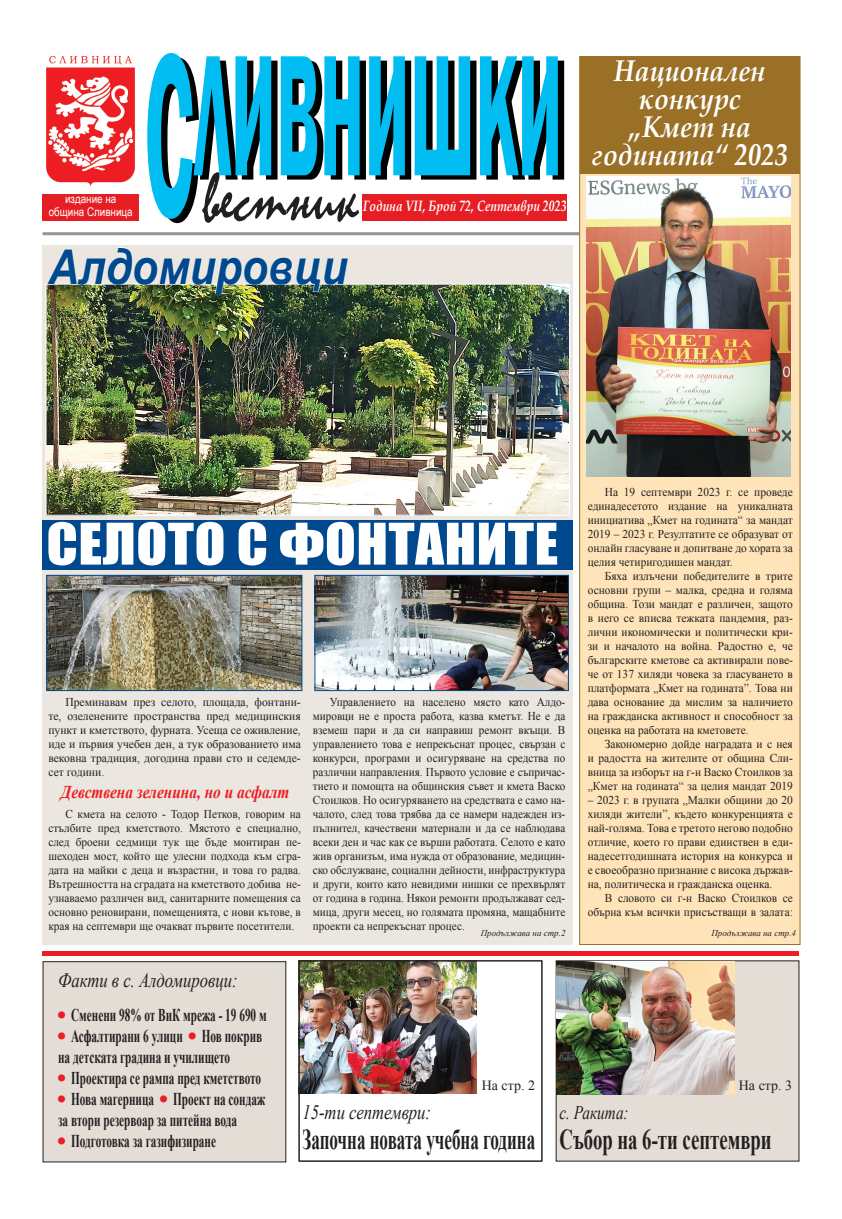
<style>
.page{position:relative;width:842px;height:1219px;background:#fff}
.page>*{position:absolute;margin:0;border:0;box-sizing:border-box;transform-origin:0 0}
.t1{font:53px "Impact";letter-spacing:.01em;color:#fff;scale:1.07 1}
.t2{font:italic 700 48px "Arial";color:#01498e;scale:.89 1}
.t3{font:italic 700 30px/28px "Book Antiqua";color:#fff;text-align:center;scale:.89 1}
.t4{font:700 28.8px "Times New Roman";color:#231f20;scale:.59 1}
.t5{font:700 28.8px "Times New Roman";color:#231f20;scale:.65 1}
.t6{font:italic 20.4px "Times New Roman";color:#231f20;scale:.82 1}
.t7{font:italic 19.2px "Times New Roman";color:#231f20;scale:.79 1}
.t8{font:700 18px/21px "Times New Roman";color:#231f20;scale:.62 1}
.t9{font:italic 700 18px "Times New Roman";color:#ee1d23;scale:.85 1}
.t10{font:italic 700 15px "Book Antiqua";color:#fff;scale:.79 1}
.t11{font:14px "Times New Roman";color:#231f20}
.t12{font:12px/14px "Times New Roman";color:#231f20;text-align:justify;scale:.95 1}
.t13{font:12px/14px "Times New Roman";color:#231f20;text-align:justify;scale:.93 1}
.t14{font:12px/14px "Times New Roman";color:#231f20;text-align:justify;scale:.94 1}
.t15{font:12px/14px "Times New Roman";color:#231f20;text-align:justify}
.t16{font:12px/13px "Arial Narrow";color:#fff;text-align:center}
.t17{font:italic 9px "Times New Roman";color:#231f20}
</style>
<div class="page">
<img style="left:301px;top:962px;width:176px;height:131px">
<div style="left:43px;top:961px;width:243px;height:201px;background:#e3ddd6"></div>
<div style="left:299px;top:960px;width:243px;height:202px;border:1px solid #231f20"></div>
<hr style="left:43px;top:232px;width:555px;height:3px;background:#939598">
<div style="left:43px;top:246px;width:530px;height:699px;background:#ebe6df"></div>
<div style="left:43px;top:951px;width:756px;height:5px;background:#ee1d23"></div>
<div style="left:556px;top:960px;width:243px;height:202px;background:#e3ddd6"></div>
<svg style="left:169px;top:60px;width:395px;height:163px"></svg>
<svg style="left:147px;top:53px;width:411px;height:166px;fill:#01bdf2"></svg>
<svg style="left:202px;top:172px;width:157px;height:51px"></svg>
<img style="left:46px;top:55px;width:89px;height:132px">
<div style="left:363px;top:194px;width:204px;height:27px;background:#e61e24"></div>
<div style="left:43px;top:194px;width:96px;height:27px;background:#e61e24"></div>
<img style="left:557px;top:961px;width:178px;height:133px">
<div style="left:43px;top:520px;width:530px;height:49px;background:#01498e"></div>
<div style="left:579px;top:56px;width:221px;height:889px;background:#fee4b8;border:1px solid #9a7026"></div>
<img style="left:48px;top:286px;width:520px;height:228px">
<svg style="left:46px;top:247px;width:303px;height:47px"></svg>
<img style="left:48px;top:577px;width:252px;height:112px">
<div style="left:46px;top:575px;width:256px;height:116px;border:1px solid #01498e"></div>
<img style="left:316px;top:577px;width:251px;height:112px">
<div style="left:314px;top:575px;width:255px;height:116px;border:1px solid #01498e"></div>
<img style="left:587px;top:177px;width:204px;height:300px">
<div style="left:580px;top:57px;width:219px;height:116px;background:#9a7026"></div>
<p class="t16" style="left:49px;top:192px;width:85px">издание на община Сливница</p>
<h2 class="t2" style="left:48px;top:235px;width:338px">Алдомировци</h2>
<p class="t10" style="left:363px;top:196px;width:259px">Година VII, Брой 72, Септември 2023</p>
<h3 class="t3" style="left:591px;top:56px;width:222px">Национален конкурс<br>„Кмет на годината“ 2023</h3>
<p class="t12" style="left:588px;top:485px;width:217px;text-indent:17px">На 19 септември 2023 г. се проведе единадесетото издание на уникалната инициатива „Кмет на годината“ за мандат 2019 – 2023 г. Резултатите се образуват от онлайн гласуване и допитване до хората за целия четиригодишен мандат.</p>
<p class="t12" style="left:588px;top:569px;width:217px;text-indent:17px">Бяха излъчени победителите в трите основни групи – малка, средна и голяма община. Този мандат е различен, защото в него се вписва тежката пандемия, раз&shy;лични икономически и политически кри&shy;зи и началото на война. Радостно е, че българските кметове са активирали пове&shy;че от 137 хиляди човека за гласуването в платформата „Кмет на годината”. Това ни дава основание да мислим за наличието на гражданска активност и способност за оценка на работата на кметовете.</p>
<p class="t12" style="left:588px;top:737px;width:217px;text-indent:17px">Закономерно дойде наградата и с нея и радостта на жителите от община Сли&shy;вница за изборът на г-н Васко Стоилков за „Кмет на годината“ за целия мандат 2019</p>
<p class="t12" style="left:588px;top:793px;width:217px">– 2023 г. в групата „Малки общини до 20 хиляди жители”, където конкуренцията е най-голяма. Това е третото негово подобно отличие, което го прави единствен в еди&shy;надесетгодишната история на конкурса и е своеобразно признание с висока държав&shy;на, политическа и гражданска оценка.</p>
<p class="t14" style="left:588px;top:891px;width:220px;text-align:right">В словото си г-н Васко Стоилков се обърна към всички присъстващи в залата:</p>
<h1 class="t1" style="left:46px;top:503px;width:480px">селото с фонтаните</h1>
<p class="t15" style="left:48px;top:695px;width:254px;text-indent:17px">Преминавам през селото, площада, фонтани&shy;те, озеленените пространства пред медицинския пункт и кметството, фурната. Усеща се оживление, иде и първия учебен ден, а тук образованието има вековна традиция, догодина прави сто и седемде&shy;сет години.</p>
<p class="t14" style="left:48px;top:807px;width:270px;text-indent:17px">С кмета на селото - Тодор Петков, говорим на стълбите пред кметството. Мястото е специално, след броени седмици тук ще бъде монтиран пе&shy;шеходен мост, който ще улесни подхода към сгра&shy;дата на майки с деца и възрастни, и това го радва.<br>Вътрешността на сградата на кметството добива не&shy;узнаваемо различен вид, санитарните помещения са основно реновирани, помещенията, с нови кътове, в края на септември ще очакват първите посетители.</p>
<p class="t13" style="left:313px;top:695px;width:273px;text-indent:17px">Управлението на населено място като Алдо&shy;мировци не е проста работа, казва кметът. Не е да вземеш пари и да си направиш ремонт вкъщи. В управлението това е непрекъснат процес, свързан с конкурси, програми и осигуряване на средства по различни направления. Първото условие е съпричас&shy;тието и помощта на общинския съвет и кмета Васко Стоилков. Но осигуряването на средствата е само на&shy;чалото, след това трябва да се намери надежден из&shy;пълнител, качествени материали и да се наблюдава всеки ден и час как се върши работата. Селото е като жив организъм, има нужда от образование, медицин&shy;ско обслужване, социални дейности, инфраструктура и други, които като невидими нишки се прехвърлят от година в година. Някои ремонти продължават сед&shy;мица, други месец, но голямата промяна, мащабните проекти са непрекъснат процес.</p>
<h3 class="t9" style="left:61px;top:779px;width:270px">Девствена зеленина, но и асфалт</h3>
<p class="t17" style="left:481px;top:927px;width:86px">Продължава на стр.2</p>
<p class="t17" style="left:711px;top:927px;width:86px">Продължава на стр.4</p>
<h3 class="t6" style="left:58px;top:966px;width:220px">Факти в с. Алдомировци:</h3>
<h3 class="t8" style="left:58px;top:1004px;width:338px"><sup>■</sup> Сменени 98% от ВиК мрежа - 19 690 м</h3>
<h3 class="t8" style="left:58px;top:1025px;width:331px"><sup>■</sup> Асфалтирани 6 улици <sup>■</sup> Нов покрив на детската градина и училището</h3>
<h3 class="t8" style="left:58px;top:1067px;width:329px"><sup>■</sup> Проектира се рампа пред кметството</h3>
<h3 class="t8" style="left:58px;top:1088px;width:335px"><sup>■</sup> Нова магерница <sup>■</sup> Проект на сондаж за втори резервоар за питейна вода</h3>
<h3 class="t8" style="left:58px;top:1130px;width:256px"><sup>■</sup> Подготовка за газифизиране</h3>
<p class="t11" style="left:482px;top:1075px;width:55px">На стр. 2</p>
<p class="t11" style="left:739px;top:1075px;width:55px">На стр. 3</p>
<h3 class="t6" style="left:302px;top:1098px;width:159px">15-ти септември:</h3>
<h3 class="t4" style="left:302px;top:1119px;width:396px">Започна новата учебна година</h3>
<h3 class="t7" style="left:559px;top:1099px;width:89px">с. Ракита:</h3>
<h3 class="t5" style="left:559px;top:1119px;width:328px">Събор на 6-ти септември</h3>
</div>
